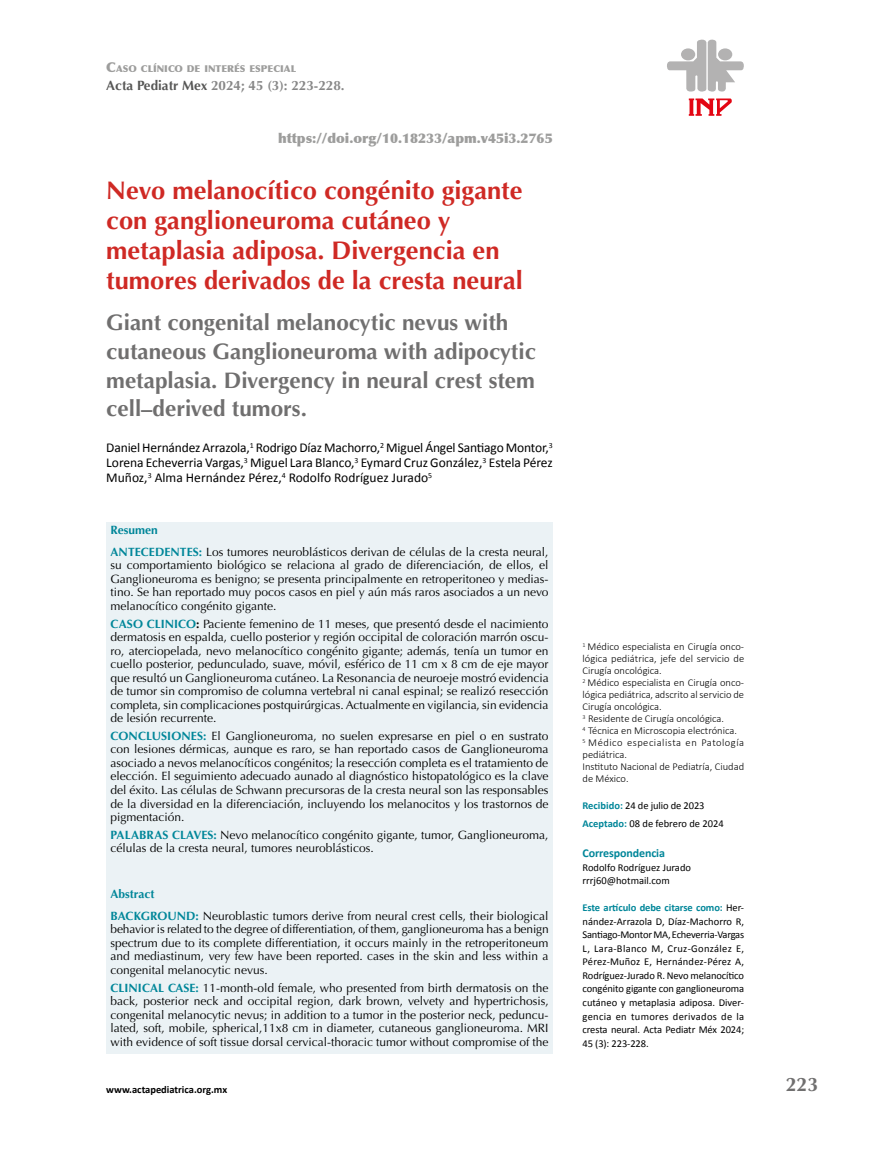
<style>
.page{position:relative;width:893px;height:1149px;background:#fff}
.page>*{position:absolute;margin:0;border:0;box-sizing:border-box;transform-origin:0 0}
.t1{font:700 25.5px/30px "Optima";color:#cf2924}
.t2{font:700 22.5px/28.5px "Optima";color:#706f6f}
.t3{font:700 19.5px "Optima";color:#706f6f}
.t4{font:13.5px/15px "Calibri";color:#000;text-align:justify}
.t5{font:900 13.5px "Optima";color:#9d9d9c}
.t6{font:700 13.5px "Optima";color:#878787}
.t7{font:12px/13.5px "Optima";color:#000;text-align:justify}
.t8{font:700 12px "Calibri";letter-spacing:-.01em;color:#008699}
.t9{font:10.5px/13.5px "Calibri";letter-spacing:-.01em;color:#000}
.t10{font:300 10.5px/12px "Calibri";color:#000}
.t11{font:700 10.5px "Calibri";color:#000}
.t12{font:900 9.45px "Optima";color:#9d9d9c}
.s1{font-size:13.5px}
.s2{color:#575756}
.s3{font-weight:700;color:#008699}
.s4{font-weight:700}
</style>
<div class="page">
<svg style="left:689px;top:98px;width:43px;height:18px"></svg>
<svg style="left:667px;top:39px;width:77px;height:53px"></svg>
<div style="left:718px;top:48px;width:14px;height:12px;background:#b3b2b2;border-radius:50%"></div>
<div style="left:106px;top:522px;width:447px;height:531px;background:#ebf2f5"></div>
<p class="t12" style="left:106px;top:62px;width:191px"><span class="s1">C</span>ASO CLÍNICO DE INTERÉS ESPECIAL</p>
<p class="t6" style="left:106px;top:78px;width:240px"><span class="s2">Acta Pediatr Mex</span> 2024; 45 (3): 223-228.</p>
<p class="t5" style="left:278px;top:130px;width:276px">https://doi.org/10.18233/apm.v45i3.2765</p>
<h1 class="t1" style="left:106px;top:176px;width:418px">Nevo melanocítico congénito gigante con ganglioneuroma cutáneo y metaplasia adiposa. Divergencia en tumores derivados de la cresta neural</h1>
<h2 class="t2" style="left:106px;top:309px;width:431px">Giant congenital melanocytic nevus with cutaneous Ganglioneuroma with adipocytic metaplasia. Divergency in neural crest stem cell–derived tumors.</h2>
<p class="t4" style="left:106px;top:439px;width:448px">Daniel Hernández Arrazola,<sup>1</sup> Rodrigo Díaz Machorro,<sup>2</sup> Miguel Ángel Santiago Montor,<sup>3<br></sup>Lorena Echeverria Vargas,<sup>3</sup> Miguel Lara Blanco,<sup>3</sup> Eymard Cruz González,<sup>3</sup> Estela Pérez Muñoz,<sup>3</sup> Alma Hernández Pérez,<sup>4</sup> Rodolfo Rodríguez Jurado<sup>5</sup></p>
<p class="t7" style="left:111px;top:518px;width:439px;line-height:22px"><span class="s3">Resumen<br>ANTECEDENTES:</span> Los tumores neuroblásticos derivan de células de la cresta neural,</p>
<p class="t7" style="left:111px;top:558px;width:439px">su comportamiento biológico se relaciona al grado de diferenciación, de ellos, el Ganglioneuroma es benigno; se presenta principalmente en retroperitoneo y medias&shy;tino. Se han reportado muy pocos casos en piel y aún más raros asociados a un nevo melanocítico congénito gigante.</p>
<p class="t7" style="left:111px;top:616px;width:440px"><span class="s3">CASO CLINICO</span><span class="s4">:</span> Paciente femenino de 11 meses, que presentó desde el nacimiento dermatosis en espalda, cuello posterior y región occipital de coloración marrón oscu&shy;ro, aterciopelada, nevo melanocítico congénito gigante; además, tenía un tumor en cuello posterior, pedunculado, suave, móvil, esférico de 11 cm x 8 cm de eje mayor que resultó un Ganglioneuroma cutáneo. La Resonancia de neuroeje mostró evidencia de tumor sin compromiso de columna vertebral ni canal espinal; se realizó resección completa, sin complicaciones postquirúrgicas. Actualmente en vigilancia, sin evidencia de lesión recurrente.</p>
<p class="t7" style="left:111px;top:729px;width:439px"><span class="s3">CONCLUSIONES:</span> El Ganglioneuroma, no suelen expresarse en piel o en sustrato con lesiones dérmicas, aunque es raro, se han reportado casos de Ganglioneuroma asociado a nevos melanocíticos congénitos; la resección completa es el tratamiento de elección. El seguimiento adecuado aunado al diagnóstico histopatológico es la clave del éxito. Las células de Schwann precursoras de la cresta neural son las responsables de la diversidad en la diferenciación, incluyendo los melanocitos y los trastornos de pigmentación.</p>
<p class="t7" style="left:111px;top:827px;width:439px"><span class="s3">PALABRAS CLAVES:</span> Nevo melanocítico congénito gigante, tumor, Ganglioneuroma, células de la cresta neural, tumores neuroblásticos.</p>
<p class="t7" style="left:111px;top:882px;width:439px;line-height:22px"><span class="s3">Abstract<br>BACKGROUND:</span> Neuroblastic tumors derive from neural crest cells, their biological</p>
<p class="t7" style="left:111px;top:922px;width:440px">behavior is related to the degree of differentiation, of them, ganglioneuroma has a benign spectrum due to its complete differentiation, it occurs mainly in the retroperitoneum and mediastinum, very few have been reported. cases in the skin and less within a congenital melanocytic nevus.</p>
<p class="t7" style="left:111px;top:980px;width:440px"><span class="s3">CLINICAL CASE:</span> 11-month-old female, who presented from birth dermatosis on the back, posterior neck and occipital region, dark brown, velvety and hypertrichosis, congenital melanocytic nevus; in addition to a tumor in the posterior neck, peduncu&shy;lated, soft, mobile, spherical,11x8 cm in diameter, cutaneous ganglioneuroma. MRI with evidence of soft tissue dorsal cervical-thoracic tumor without compromise of the</p>
<p class="t10" style="left:583px;top:640px;width:163px"><sup>1</sup> Médico especialista en Cirugía onco&shy;lógica pediátrica, jefe del servicio de<br>Cirugía oncológica.<br><sup>2</sup> Médico especialista en Cirugía onco&shy;lógica pediátrica, adscrito al servicio de<br>Cirugía oncológica.<br><sup>3</sup> Residente de Cirugía oncológica.<br><sup>4</sup> Técnica en Microscopia electrónica.<br><sup>5</sup> Médico especialista en Patología pediátrica.<br>Instituto Nacional de Pediatría, Ciudad de México.</p>
<p class="t9" style="left:583px;top:796px;width:143px;line-height:18px"><span class="s3">Recibido:</span> 24 de julio de 2023<br><span class="s3">Aceptado:</span> 08 de febrero de 2024</p>
<p class="t8" style="left:583px;top:844px;width:84px">Correspondencia</p>
<p class="t9" style="left:583px;top:860px;width:110px">Rodolfo Rodríguez Jurado rrrj60@hotmail.com</p>
<p class="t9" style="left:583px;top:900px;width:163px;text-align:justify"><span class="s3">Este artículo debe citarse como:</span> Her&shy;nández-Arrazola D, Díaz-Machorro R, Santiago-Montor MA, Echeverria-Vargas L, Lara-Blanco M, Cruz-González E, Pérez-Muñoz E, Hernández-Pérez A, Rodríguez-Jurado R. Nevo melanocítico congénito gigante con ganglioneuroma cutáneo y metaplasia adiposa. Diver&shy;gencia en tumores derivados de la cresta neural. Acta Pediatr Méx 2024; 45 (3): 223-228.</p>
<p class="t11" style="left:106px;top:1081px;width:122px">www.actapediatrica.org.mx</p>
<h3 class="t3" style="left:786px;top:1072px;width:34px">223</h3>
</div>
